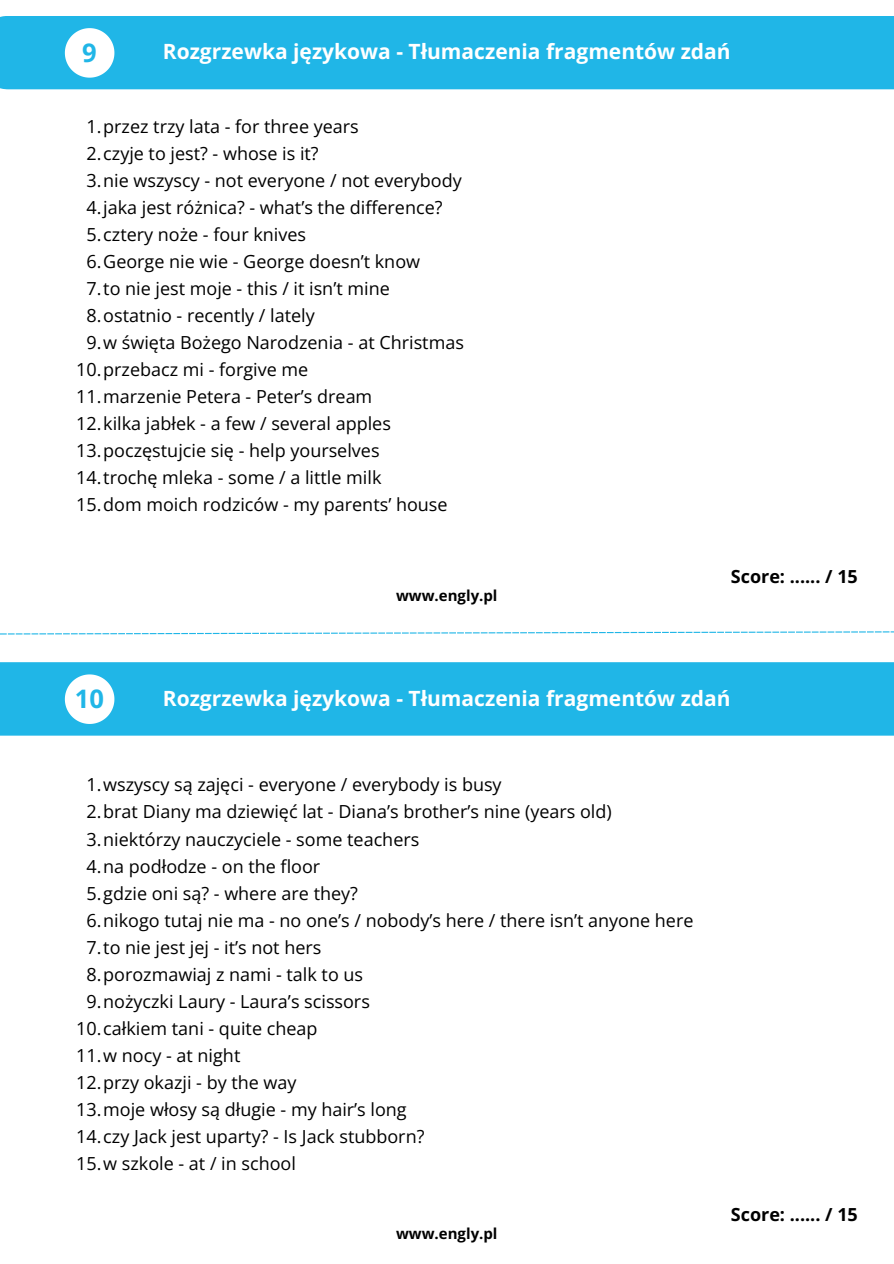
<style>
.page{position:relative;width:894px;height:1264px;background:#fff}
.page>*{position:absolute;margin:0;border:0;box-sizing:border-box;transform-origin:0 0}
.t1{font:700 25.5px "Open Sans";color:#20b6e7}
.t2{font:700 21px "Open Sans";color:#fff}
.t3{font:18px "Open Sans";color:#000}
.t4{font:700 18px "Open Sans";color:#000}
.t5{font:700 15px "Open Sans";color:#000}
</style>
<div class="page">
<div style="left:0;top:16px;width:893px;height:73px;background:#20b6e7"></div>
<div style="left:0;top:662px;width:893px;height:73px;background:#20b6e7"></div>
<svg style="left:0;top:631px;width:893px;height:3px"></svg>
<svg style="left:65px;top:674px;width:49px;height:50px"></svg>
<svg style="left:65px;top:28px;width:49px;height:50px"></svg>
<p class="t1" style="left:82px;top:35px;width:16px">9</p>
<h1 class="t2" style="left:163px;top:37px;width:569px">Rozgrzewka językowa - Tłumaczenia fragmentów zdań</h1>
<p class="t3" style="left:86px;top:114px;width:274px">1.przez trzy lata - for three years</p>
<p class="t3" style="left:86px;top:141px;width:234px">2.czyje to jest? - whose is it?</p>
<p class="t3" style="left:86px;top:168px;width:376px">3.nie wszyscy - not everyone / not everybody</p>
<p class="t3" style="left:86px;top:195px;width:357px">4.jaka jest różnica? - what’s the difference?</p>
<p class="t3" style="left:86px;top:222px;width:221px">5.cztery noże - four knives</p>
<p class="t3" style="left:86px;top:249px;width:335px">6.George nie wie - George doesn’t know</p>
<p class="t3" style="left:86px;top:276px;width:305px">7.to nie jest moje - this / it isn’t mine</p>
<p class="t3" style="left:86px;top:303px;width:230px">8.ostatnio - recently / lately</p>
<p class="t3" style="left:86px;top:330px;width:379px">9.w święta Bożego Narodzenia - at Christmas</p>
<p class="t3" style="left:76px;top:357px;width:233px">10.przebacz mi - forgive me</p>
<p class="t3" style="left:76px;top:384px;width:297px">11.marzenie Petera - Peter’s dream</p>
<p class="t3" style="left:76px;top:411px;width:316px">12.kilka jabłek - a few / several apples</p>
<p class="t3" style="left:76px;top:438px;width:305px">13.poczęstujcie się - help yourselves</p>
<p class="t3" style="left:76px;top:465px;width:307px">14.trochę mleka - some / a little milk</p>
<p class="t3" style="left:76px;top:492px;width:373px">15.dom moich rodziców - my parents’ house</p>
<p class="t5" style="left:396px;top:584px;width:103px">www.engly.pl</p>
<p class="t4" style="left:730px;top:563px;width:128px">Score: ...... / 15</p>
<p class="t1" style="left:75px;top:681px;width:31px">10</p>
<p class="t2" style="left:163px;top:683px;width:569px">Rozgrzewka językowa - Tłumaczenia fragmentów zdań</p>
<h2 class="t3" style="left:86px;top:772px;width:416px">1.wszyscy są zajęci - everyone / everybody is busy</h2>
<p class="t3" style="left:86px;top:799px;width:526px">2.brat Diany ma dziewięć lat - Diana’s brother’s nine (years old)</p>
<p class="t3" style="left:86px;top:826px;width:334px">3.niektórzy nauczyciele - some teachers</p>
<h1 class="t3" style="left:86px;top:853px;width:235px">4.na podłodze - on the floor</h1>
<p class="t3" style="left:86px;top:880px;width:273px">5.gdzie oni są? - where are they?</p>
<p class="t3" style="left:86px;top:907px;width:608px">6.nikogo tutaj nie ma - no one’s / nobody’s here / there isn’t anyone here</p>
<p class="t3" style="left:86px;top:934px;width:236px">7.to nie jest jej - it’s not hers</p>
<p class="t3" style="left:86px;top:961px;width:278px">8.porozmawiaj z nami - talk to us</p>
<p class="t3" style="left:86px;top:988px;width:285px">9.nożyczki Laury - Laura’s scissors</p>
<p class="t3" style="left:76px;top:1015px;width:243px">10.całkiem tani - quite cheap</p>
<p class="t3" style="left:76px;top:1042px;width:166px">11.w nocy - at night</p>
<p class="t3" style="left:76px;top:1069px;width:222px">12.przy okazji - by the way</p>
<p class="t3" style="left:76px;top:1096px;width:332px">13.moje włosy są długie - my hair’s long</p>
<p class="t3" style="left:76px;top:1123px;width:350px">14.czy Jack jest uparty? - Is Jack stubborn?</p>
<p class="t3" style="left:76px;top:1150px;width:221px">15.w szkole - at / in school</p>
<p class="t5" style="left:396px;top:1222px;width:103px">www.engly.pl</p>
<p class="t4" style="left:730px;top:1201px;width:128px">Score: ...... / 15</p>
</div>
